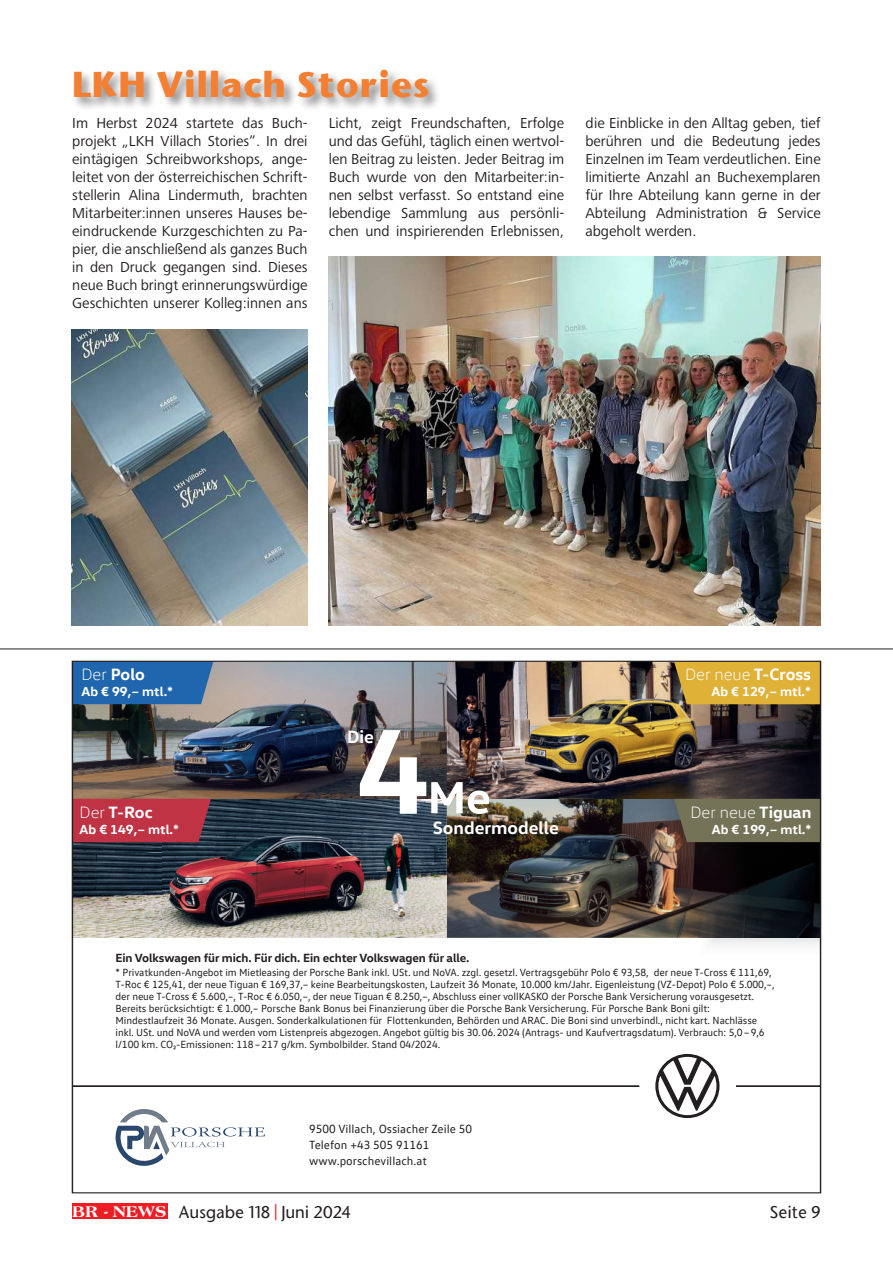
<style>
.page{position:relative;width:893px;height:1263px;background:#fff}
.page>*{position:absolute;margin:0;border:0;box-sizing:border-box;transform-origin:0 0}
.t1{font:700 33.6px "Stone Sans";color:#f37f33}
.t2{font:700 18.15px "VW Head";color:#fff}
.t3{font:300 16.8px "VW Head";color:#fff}
.t4{font:700 16.8px "VW Head";color:#fff}
.t5{font:500 16.5px "Stone Sans";letter-spacing:.005em;color:#231f20}
.t6{font:15px/18px "Frutiger Next Pro";color:#231f20;text-align:justify}
.t7{font:700 13.35px "VW Head";color:#fff}
.t8{font:12px/16.4px "VW Text";color:#231f20}
.t9{font:700 12px "VW Head";letter-spacing:-.01em;color:#231f20}
.t10{font:10.5px/12px "VW Text";letter-spacing:-.01em;color:#231f20}
.s1{font-weight:300}
.s2{font-weight:700}
.s3{font-family:"Americana BT";font-weight:800;font-size:16.65px;color:#fff}
.s4{color:#ee1d23}
</style>
<div class="page">
<div style="left:72px;top:1203px;width:95px;height:16px;background:#ee1d23"></div>
<hr style="left:0;top:649px;width:893px;height:1px;background:#231f20">
<div style="left:72px;top:69px;width:370px;height:43px;background:#231f20;opacity:.5"></div>
<img style="left:329px;top:256px;width:492px;height:369px">
<img style="left:71px;top:330px;width:237px;height:295px">
<img style="left:74px;top:663px;width:745px;height:503px">
<h1 class="t1" style="left:72px;top:62px;width:359px">LKH Villach Stories</h1>
<p class="t6" style="left:72px;top:114px;width:237px">Im Herbst 2024 startete das Buch&shy;projekt „LKH Villach Stories“. In drei eintägigen Schreibworkshops, ange&shy;leitet von der österreichischen Schrift&shy;stellerin Alina Lindermuth, brachten Mitarbeiter:innen unseres Hauses be&shy;eindruckende Kurzgeschichten zu Pa&shy;pier, die anschließend als ganzes Buch in den Druck gegangen sind. Dieses neue Buch bringt erinnerungswürdige Geschichten unserer Kolleg:innen ans</p>
<p class="t6" style="left:329px;top:114px;width:237px">Licht, zeigt Freundschaften, Erfolge und das Gefühl, täglich einen wertvol&shy;len Beitrag zu leisten. Jeder Beitrag im Buch wurde von den Mitarbeiter:in&shy;nen selbst verfasst. So entstand eine lebendige Sammlung aus persönli&shy;chen und inspirierenden Erlebnissen,</p>
<p class="t6" style="left:585px;top:114px;width:237px">die Einblicke in den Alltag geben, tief berühren und die Bedeutung jedes Einzelnen im Team verdeutlichen. Eine limitierte Anzahl an Buchexemplaren für Ihre Abteilung kann gerne in der Abteilung Administration &amp; Service abgeholt werden.</p>
<h3 class="t4" style="left:81px;top:663px;width:65px"><span class="s1">Der</span> Polo</h3>
<p class="t7" style="left:81px;top:683px;width:93px">Ab € 99,– mtl.*</p>
<h3 class="t4" style="left:80px;top:802px;width:75px"><span class="s1">Der</span> T-Roc</h3>
<p class="t7" style="left:80px;top:821px;width:101px">Ab € 149,– mtl.*</p>
<h2 class="t2" style="left:347px;top:725px;width:28px">Die</h2>
<h3 class="t3" style="left:685px;top:664px;width:127px">Der neue <span class="s2">T-Cross</span></h3>
<p class="t7" style="left:712px;top:682px;width:101px">Ab € 129,– mtl.*</p>
<h3 class="t3" style="left:690px;top:802px;width:122px">Der neue <span class="s2">Tiguan</span></h3>
<h2 class="t2" style="left:433px;top:816px;width:128px">Sondermodelle</h2>
<p class="t7" style="left:712px;top:820px;width:101px">Ab € 199,– mtl.*</p>
<p class="t9" style="left:116px;top:949px;width:355px">Ein Volkswagen für mich. Für dich. Ein echter Volkswagen für alle.</p>
<p class="t10" style="left:116px;top:966px;width:660px">* Privatkunden-Angebot im Mietleasing der Porsche Bank inkl. USt. und NoVA. zzgl. gesetzl. Vertragsgebühr Polo € 93,58, der neue T-Cross € 111,69, T-Roc € 125,41, der neue Tiguan € 169,37,– keine Bearbeitungskosten, Laufzeit 36 Monate, 10.000 km/Jahr. Eigenleistung (VZ-Depot) Polo € 5.000,–, der neue T-Cross € 5.600,–, T-Roc € 6.050,–, der neue Tiguan € 8.250,–, Abschluss einer vollKASKO der Porsche Bank Versicherung vorausgesetzt.<br>Bereits berücksichtigt: € 1.000,– Porsche Bank Bonus bei Finanzierung über die Porsche Bank Versicherung. Für Porsche Bank Boni gilt:<br>Mindestlaufzeit 36 Monate. Ausgen. Sonderkalkulationen für Flottenkunden, Behörden und ARAC. Die Boni sind unverbindl., nicht kart. Nachlässe inkl. USt. und NoVA und werden vom Listenpreis abgezogen. Angebot gültig bis 30. 06. 2024 (Antrags- und Kaufvertragsdatum). Verbrauch: 5,0 – 9,6 l/100 km. CO₂-Emissionen: 118 – 217 g/km. Symbolbilder. Stand 04/2024.</p>
<p class="t8" style="left:309px;top:1120px;width:164px">9500 Villach, Ossiacher Zeile 50<br>Telefon +43 505 91161 www.porschevillach.at</p>
<h3 class="t5" style="left:72px;top:1201px;width:280px"><span class="s3">BR - NEWS</span> Ausgabe 118 <span class="s4">|</span> Juni 2024</h3>
<h3 class="t5" style="left:769px;top:1201px;width:53px">Seite 9</h3>
</div>
